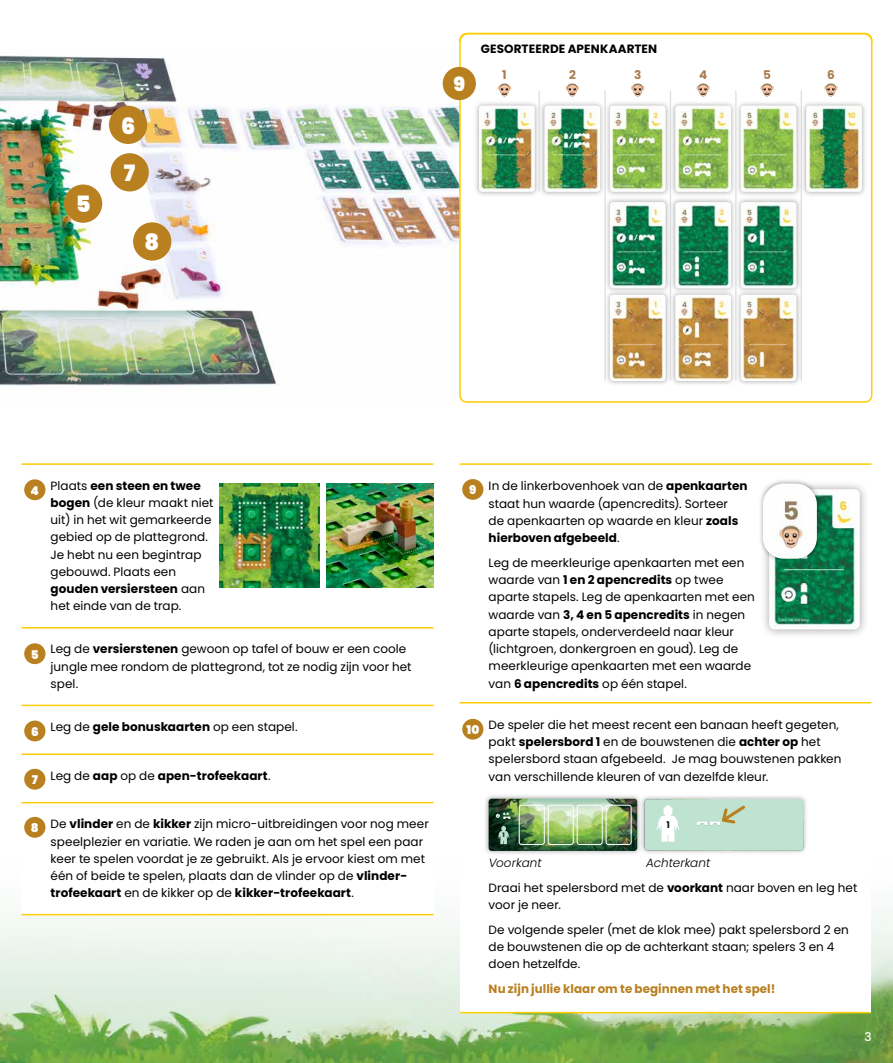
<style>
.page{position:relative;width:893px;height:1063px;background:#fff}
.page>*{position:absolute;margin:0;border:0;box-sizing:border-box;transform-origin:0 0}
.t1{font:900 22.5px "Poppins";color:#fff}
.t2{font:900 19.5px "Poppins";color:#fff}
.t3{font:12px/17.2px "Poppins";letter-spacing:.005em;color:#000}
.t4{font:700 12px "Poppins";letter-spacing:.005em;color:#000}
.t5{font:700 12px "Poppins";letter-spacing:.005em;color:#b98020}
.t6{font:italic 300 12px "Poppins";color:#000}
.t7{font:900 12px "Poppins";color:#fff}
.t8{font:700 12px "Poppins";color:#a97b50}
.t9{font:500 12px "Poppins";color:#fff}
.t10{font:700 9.3px "Poppins";color:#0b170f}
.t11{font:700 6.15px "Poppins";color:#0b170f}
.t12{font:4.35px "LEGO Brick Pro";color:#fff}
.t13{font:2.85px/4.8px "LEGO Brick Pro";color:#fff}
.s1{font-weight:700}
.s2{font-weight:400}
</style>
<div class="page">
<img style="left:0;top:914px;width:893px;height:149px">
<div style="left:460px;top:479px;width:410px;height:534px;background:#fff"></div>
<div style="left:640px;top:794px;width:169px;height:62px;background:#000;opacity:.35"></div>
<svg style="left:645px;top:799px;width:158px;height:51px;background:#c2e2cf"></svg>
<div style="left:483px;top:794px;width:159px;height:62px;background:#000;opacity:.35"></div>
<img style="left:489px;top:799px;width:148px;height:52px">
<svg style="left:498px;top:826px;width:12px;height:18px"></svg>
<div style="left:548px;top:805px;width:25px;height:40px;border:1px solid #fff;border-radius:2px"></div>
<div style="left:519px;top:805px;width:25px;height:40px;border:1px solid #fff;border-radius:2px"></div>
<div style="left:577px;top:805px;width:25px;height:40px;border:1px solid #fff;border-radius:2px"></div>
<div style="left:606px;top:805px;width:25px;height:40px;border:1px solid #fff;border-radius:2px"></div>
<svg style="left:496px;top:814px;width:4px;height:4px"></svg>
<div style="left:503px;top:812px;width:8px;height:8px;background:#000;opacity:.33"></div>
<div style="left:220px;top:483px;width:99px;height:104px;background:#000;opacity:.67"></div>
<img style="left:327px;top:483px;width:107px;height:104px">
<hr style="left:22px;top:463px;width:411px;height:2px;background:#ffcd03">
<div style="left:24px;top:479px;width:21px;height:21px;background:#b98020;border-radius:50%"></div>
<hr style="left:460px;top:463px;width:411px;height:2px;background:#ffcd03">
<div style="left:462px;top:479px;width:21px;height:21px;background:#b98020;border-radius:50%"></div>
<hr style="left:460px;top:702px;width:411px;height:1px;background:#ffcd03">
<hr style="left:461px;top:1012px;width:409px;height:1px;background:#ffcd03">
<div style="left:462px;top:719px;width:21px;height:21px;background:#b98020;border-radius:50%"></div>
<hr style="left:22px;top:627px;width:411px;height:2px;background:#ffcd03">
<div style="left:24px;top:643px;width:21px;height:21px;background:#b98020;border-radius:50%"></div>
<hr style="left:22px;top:705px;width:411px;height:1px;background:#ffcd03">
<div style="left:24px;top:721px;width:21px;height:20px;background:#b98020;border-radius:50%"></div>
<hr style="left:22px;top:754px;width:411px;height:1px;background:#ffcd03">
<div style="left:24px;top:769px;width:21px;height:21px;background:#b98020;border-radius:50%"></div>
<hr style="left:22px;top:802px;width:411px;height:1px;background:#ffcd03">
<div style="left:24px;top:817px;width:21px;height:21px;background:#b98020;border-radius:50%"></div>
<hr style="left:22px;top:914px;width:411px;height:1px;background:#ffcd03">
<div style="left:760px;top:480px;width:109px;height:159px;background:#000;opacity:.35"></div>
<img style="left:769px;top:489px;width:91px;height:140px">
<div style="left:758px;top:479px;width:64px;height:85px;background:#000;opacity:.35"></div>
<img style="left:764px;top:484px;width:52px;height:74px">
<div style="left:763px;top:484px;width:54px;height:75px;border:2px solid #fff;border-radius:20px"></div>
<img style="left:0;top:55px;width:459px;height:331px">
<div style="left:459px;top:33px;width:413px;height:370px;border:2px solid #ffcd03;border-radius:7px"></div>
<svg style="left:459px;top:32px;width:414px;height:11px"></svg>
<div style="left:604px;top:289px;width:67px;height:98px;background:#000;opacity:.35"></div>
<img style="left:610px;top:295px;width:56px;height:86px">
<div style="left:604px;top:196px;width:67px;height:98px;background:#000;opacity:.35"></div>
<img style="left:610px;top:202px;width:56px;height:86px">
<div style="left:669px;top:289px;width:67px;height:98px;background:#000;opacity:.35"></div>
<img style="left:675px;top:295px;width:56px;height:86px">
<div style="left:669px;top:196px;width:67px;height:98px;background:#000;opacity:.35"></div>
<img style="left:675px;top:202px;width:56px;height:86px">
<div style="left:735px;top:289px;width:67px;height:98px;background:#000;opacity:.35"></div>
<img style="left:741px;top:295px;width:55px;height:86px">
<div style="left:735px;top:196px;width:67px;height:98px;background:#000;opacity:.35"></div>
<img style="left:741px;top:202px;width:55px;height:86px">
<div style="left:800px;top:100px;width:67px;height:98px;background:#000;opacity:.35"></div>
<img style="left:806px;top:106px;width:56px;height:86px">
<div style="left:735px;top:100px;width:67px;height:98px;background:#000;opacity:.35"></div>
<img style="left:741px;top:106px;width:55px;height:86px">
<div style="left:669px;top:100px;width:67px;height:98px;background:#000;opacity:.35"></div>
<img style="left:675px;top:106px;width:56px;height:86px">
<div style="left:604px;top:100px;width:67px;height:98px;background:#000;opacity:.35"></div>
<img style="left:610px;top:106px;width:56px;height:86px">
<div style="left:539px;top:100px;width:67px;height:98px;background:#000;opacity:.35"></div>
<img style="left:544px;top:106px;width:56px;height:86px">
<div style="left:473px;top:100px;width:67px;height:98px;background:#000;opacity:.35"></div>
<img style="left:479px;top:106px;width:56px;height:86px">
<hr style="left:801px;top:91px;width:1px;height:290px;background:#bcbec0">
<div style="left:64px;top:185px;width:38px;height:38px;background:#b98020;border-radius:50%"></div>
<div style="left:111px;top:153px;width:38px;height:38px;background:#b98020;border-radius:50%"></div>
<div style="left:109px;top:106px;width:38px;height:38px;background:#b98020;border-radius:50%"></div>
<div style="left:133px;top:222px;width:38px;height:39px;background:#b98020;border-radius:50%"></div>
<svg style="left:497px;top:84px;width:15px;height:12px"></svg>
<svg style="left:565px;top:84px;width:14px;height:12px"></svg>
<svg style="left:631px;top:84px;width:14px;height:12px"></svg>
<svg style="left:696px;top:84px;width:14px;height:12px"></svg>
<svg style="left:760px;top:84px;width:14px;height:12px"></svg>
<svg style="left:824px;top:84px;width:14px;height:12px"></svg>
<hr style="left:538px;top:91px;width:2px;height:100px;background:#bcbec0">
<hr style="left:670px;top:91px;width:1px;height:290px;background:#bcbec0">
<hr style="left:735px;top:91px;width:1px;height:290px;background:#bcbec0">
<hr style="left:604px;top:91px;width:2px;height:290px;background:#bcbec0">
<div style="left:443px;top:67px;width:33px;height:33px;background:#b98020;border-radius:50%"></div>
<h1 class="t1" style="left:76px;top:192px;width:16px">5</h1>
<h1 class="t1" style="left:121px;top:113px;width:16px">6</h1>
<h1 class="t1" style="left:124px;top:160px;width:13px">7</h1>
<h1 class="t1" style="left:144px;top:229px;width:16px">8</h1>
<h2 class="t2" style="left:453px;top:72px;width:13px">9</h2>
<p class="t4" style="left:481px;top:42px;width:178px">GESORTEERDE APENKAARTEN</p>
<p class="t8" style="left:502px;top:68px;width:6px">1</p>
<p class="t8" style="left:569px;top:68px;width:8px">2</p>
<p class="t8" style="left:634px;top:68px;width:9px">3</p>
<p class="t8" style="left:699px;top:68px;width:10px">4</p>
<p class="t8" style="left:763px;top:68px;width:9px">5</p>
<p class="t8" style="left:827px;top:68px;width:9px">6</p>
<p class="t3" style="left:51px;top:477px;width:164px">Plaats <span class="s1">een steen en twee bogen</span> (de kleur maakt niet uit) in het wit gemarkeerde gebied op de plattegrond.<br>Je hebt nu een begintrap gebouwd. Plaats een <span class="s1">gouden versiersteen</span> aan het einde van de trap.</p>
<p class="t3" style="left:51px;top:641px;width:363px">Leg de <span class="s1">versierstenen</span> gewoon op tafel of bouw er een coole jungle mee rondom de plattegrond, tot ze nodig zijn voor het spel.</p>
<p class="t7" style="left:31px;top:484px;width:10px">4</p>
<p class="t7" style="left:469px;top:483px;width:9px">9</p>
<p class="t7" style="left:31px;top:648px;width:9px">5</p>
<p class="t3" style="left:489px;top:478px;width:260px">In de linkerbovenhoek van de <span class="s1">apenkaarten </span>staat hun waarde (apencredits). Sorteer<br>de apenkaarten op waarde en kleur <span class="s1">zoals hierboven afgebeeld</span>.</p>
<p class="t3" style="left:489px;top:554px;width:268px">Leg de meerkleurige apenkaarten met een waarde van <span class="s1">1 en 2 apencredits</span> op twee aparte stapels. Leg de apenkaarten met een waarde van <span class="s1">3, 4 en 5 apencredits</span> in negen aparte stapels, onderverdeeld naar kleur (lichtgroen, donkergroen en goud). Leg de meerkleurige apenkaarten met een waarde van <span class="s1">6 apencredits</span> op één stapel.</p>
<p class="t7" style="left:31px;top:724px;width:9px">6</p>
<p class="t7" style="left:32px;top:773px;width:8px">7</p>
<p class="t7" style="left:31px;top:821px;width:9px">8</p>
<p class="t3" style="left:51px;top:718px;width:249px">Leg de <span class="s1">gele bonuskaarten</span> op een stapel.</p>
<p class="t4" style="left:51px;top:769px;width:222px"><span class="s2">Leg de</span> aap <span class="s2">op de</span> apen-trofeekaart<span class="s2">.</span></p>
<p class="t7" style="left:466px;top:723px;width:15px">10</p>
<p class="t3" style="left:489px;top:716px;width:354px">De speler die het meest recent een banaan heeft gegeten, pakt <span class="s1">spelersbord 1</span> en de bouwstenen die <span class="s1">achter op</span> het spelersbord staan afgebeeld. Je mag bouwstenen pakken van verschillende kleuren of van dezelfde kleur.</p>
<p class="t13" style="left:503px;top:811px;width:8px">1 1<br>4</p>
<p class="t6" style="left:489px;top:855px;width:55px">Voorkant</p>
<p class="t6" style="left:646px;top:855px;width:66px">Achterkant</p>
<p class="t3" style="left:51px;top:816px;width:380px">De <span class="s1">vlinder</span> en de <span class="s1">kikker</span> zijn micro-uitbreidingen voor nog meer speelplezier en variatie. We raden je aan om het spel een paar keer te spelen voordat je ze gebruikt. Als je ervoor kiest om met één of beide te spelen, plaats dan de vlinder op de <span class="s1">vlinder&shy;trofeekaart</span> en de kikker op de <span class="s1">kikker-trofeekaart</span>.</p>
<p class="t10" style="left:666px;top:819px;width:5px">1</p>
<p class="t12" style="left:697px;top:821px;width:25px">4 4</p>
<p class="t11" style="left:503px;top:832px;width:4px">1</p>
<p class="t3" style="left:489px;top:879px;width:370px">Draai het spelersbord met de <span class="s1">voorkant</span> naar boven en leg het voor je neer.</p>
<p class="t3" style="left:489px;top:921px;width:362px">De volgende speler (met de klok mee) pakt spelersbord 2 en de bouwstenen die op de achterkant staan; spelers 3 en 4 doen hetzelfde.</p>
<p class="t5" style="left:489px;top:982px;width:288px">Nu zijn jullie klaar om te beginnen met het spel!</p>
<p class="t9" style="left:865px;top:1030px;width:9px">3</p>
</div>
